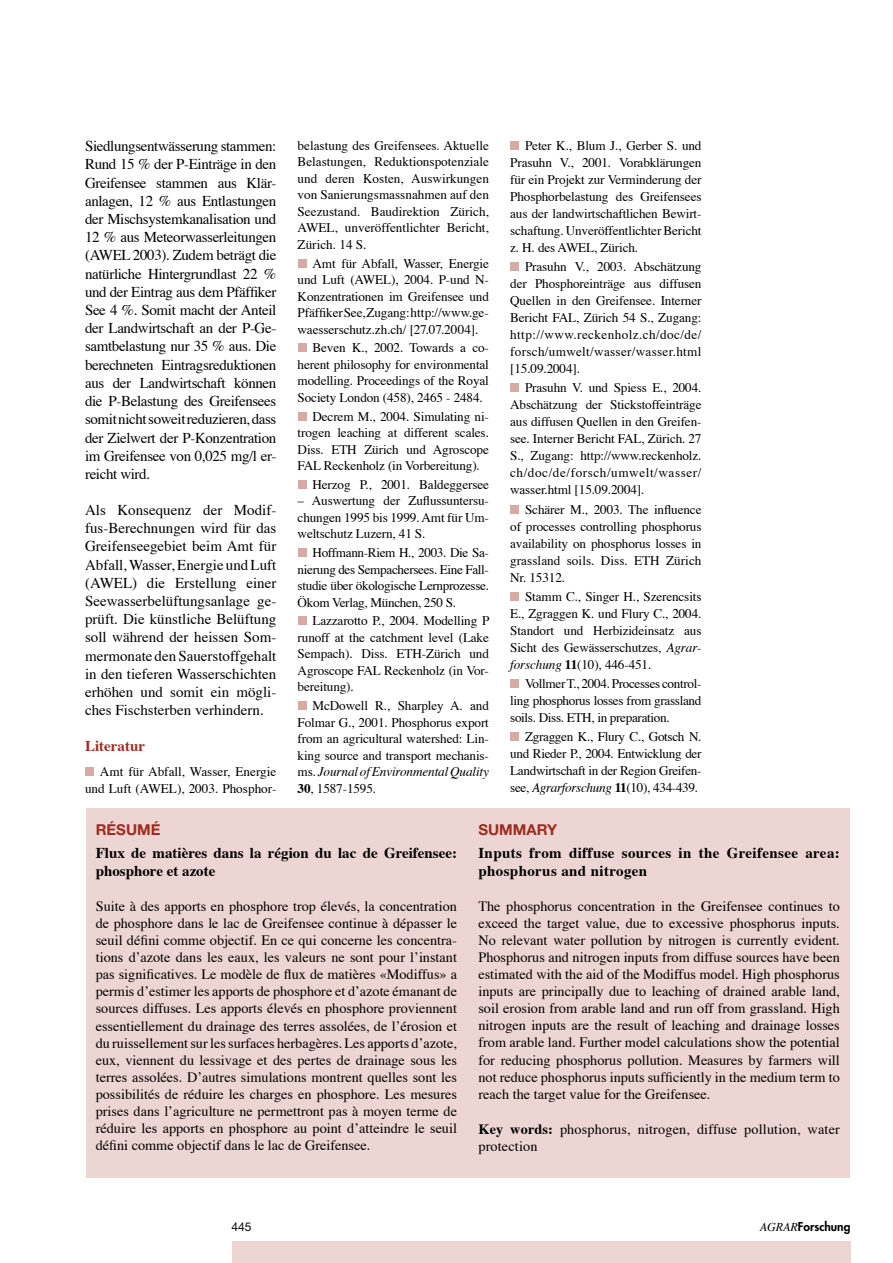
<style>
.page{position:relative;width:893px;height:1263px;background:#fff}
.page>*{position:absolute;margin:0;border:0;box-sizing:border-box;transform-origin:0 0}
.Texte{font:15px/18.1px "Times";letter-spacing:-.01em;color:#000;text-align:justify}
.Texte-2{font:700 15px/18px "Times";letter-spacing:.025em;color:#000}
.Texte-3{font:700 15px/18px "Times";letter-spacing:.005em;color:#000}
.t1{font:700 15px "Helvetica Neue";color:#9e2b1e}
.Literatur_titre{font:700 15px "Times";color:#9e2b1e}
.Texte-4{font:14.25px/17.1px "Times";color:#000;text-align:justify}
.Literatur_texte{font:13.2px/17px "Times";letter-spacing:-.01em;color:#000;text-align:justify}
.t2{font:800 12px "Futura";color:#000}
.t3{font:12px "Helvetica Neue";color:#000}
.s1{font-style:italic}
.s2{font-weight:700}
.s3{font-family:"Times";font-weight:400;font-style:italic}
</style>
<div class="page">
<div style="left:232px;top:1242px;width:618px;height:21px;background:#ecd5d2"></div>
<div style="left:86px;top:808px;width:764px;height:370px;background:#ecd5d2"></div>
<div style="left:85px;top:767px;width:9px;height:9px;background:#d8aaa5"></div>
<div style="left:298px;top:259px;width:9px;height:9px;background:#d8aaa5"></div>
<div style="left:298px;top:343px;width:9px;height:9px;background:#d8aaa5"></div>
<div style="left:298px;top:412px;width:9px;height:9px;background:#d8aaa5"></div>
<div style="left:298px;top:480px;width:9px;height:9px;background:#d8aaa5"></div>
<div style="left:298px;top:548px;width:9px;height:9px;background:#d8aaa5"></div>
<div style="left:298px;top:616px;width:9px;height:9px;background:#d8aaa5"></div>
<div style="left:298px;top:701px;width:9px;height:9px;background:#d8aaa5"></div>
<div style="left:510px;top:141px;width:9px;height:9px;background:#d8aaa5"></div>
<div style="left:510px;top:262px;width:9px;height:9px;background:#d8aaa5"></div>
<div style="left:510px;top:383px;width:9px;height:9px;background:#d8aaa5"></div>
<div style="left:510px;top:505px;width:9px;height:9px;background:#d8aaa5"></div>
<div style="left:510px;top:592px;width:9px;height:9px;background:#d8aaa5"></div>
<div style="left:510px;top:679px;width:9px;height:9px;background:#d8aaa5"></div>
<div style="left:510px;top:732px;width:9px;height:9px;background:#d8aaa5"></div>
<p class="Texte" style="left:85px;top:138px;width:193px">Siedlungsentwässerung stammen:<br>Rund 15 % der P-Einträge in den Greifensee stammen aus Klär&shy;anlagen, 12 % aus Entlastungen der Mischsystemkanalisation und 12 % aus Meteorwasserleitungen (AWEL 2003). Zudem beträgt die natürliche Hintergrundlast 22 % und der Eintrag aus dem Pfäffiker See 4 %. Somit macht der Anteil der Landwirtschaft an der P-Ge&shy;samtbelastung nur 35 % aus. Die berechneten Eintragsreduktionen aus der Landwirtschaft können die P-Belastung des Greifensees somit nicht soweit reduzieren, dass der Zielwert der P-Konzentration im Greifensee von 0,025 mg/l er&shy;reicht wird.</p>
<p class="Texte" style="left:85px;top:502px;width:193px">Als Konsequenz der Modif&shy;fus-Berechnungen wird für das Greifenseegebiet beim Amt für Abfall, Wasser, Energie und Luft (AWEL) die Erstellung einer Seewasserbelüftungsanlage ge&shy;prüft. Die künstliche Belüftung soll während der heissen Som&shy;mermonate den Sauerstoffgehalt in den tieferen Wasserschichten erhöhen und somit ein mögli&shy;ches Fischsterben verhindern.</p>
<p class="Literatur_titre" style="left:85px;top:736px;width:61px">Literatur</p>
<p class="Literatur_texte" style="left:85px;top:764px;width:193px;line-height:16.4px;text-align:right">Amt für Abfall, Wasser, Energie und Luft (AWEL), 2003. Phosphor-</p>
<p class="Literatur_texte" style="left:298px;top:138px;width:193px;line-height:16.5px">belastung des Greifensees. Aktuelle Belastungen, Reduktionspotenziale und deren Kosten, Auswirkungen von Sanierungsmassnahmen auf den Seezustand. Baudirektion Zürich, AWEL, unveröffentlichter Bericht, Zürich. 14 S.</p>
<p class="Literatur_texte" style="left:298px;top:256px;width:193px;line-height:16.5px;text-indent:15px">Amt für Abfall, Wasser, Energie und Luft (AWEL), 2004. P-und N-Konzentrationen im Greifensee und Pfäffiker See, Zugang: http://www.ge&shy;waesserschutz.zh.ch/ [27.07.2004].</p>
<p class="Literatur_texte" style="left:298px;top:340px;width:193px;line-height:16.5px;text-indent:15px">Beven K., 2002. Towards a co&shy;herent philosophy for environmental modelling. Proceedings of the Royal Society London (458), 2465 - 2484.</p>
<p class="Literatur_texte" style="left:298px;top:409px;width:193px;line-height:16.5px;text-indent:15px">Decrem M., 2004. Simulating ni&shy;trogen leaching at different scales.<br>Diss. ETH Zürich und Agroscope FAL Reckenholz (in Vorbereitung).</p>
<p class="Literatur_texte" style="left:312px;top:477px;width:178px">Herzog P., 2001. Baldeggersee</p>
<p class="Literatur_texte" style="left:298px;top:493px;width:193px;line-height:16.5px">– Auswertung der Zuflussuntersu&shy;chungen 1995 bis 1999. Amt für Um&shy;weltschutz Luzern, 41 S.</p>
<p class="Literatur_texte" style="left:298px;top:545px;width:193px;line-height:16.5px;text-indent:15px">Hoffmann-Riem H., 2003. Die Sa&shy;nierung des Sempachersees. Eine Fall&shy;studie über ökologische Lernprozesse.<br>Ökom Verlag, München, 250 S.</p>
<p class="Literatur_texte" style="left:298px;top:613px;width:193px;line-height:16.5px;text-indent:15px">Lazzarotto P., 2004. Modelling P runoff at the catchment level (Lake Sempach). Diss. ETH-Zürich und Agroscope FAL Reckenholz (in Vor&shy;bereitung).</p>
<p class="Literatur_texte" style="left:298px;top:698px;width:193px;line-height:16.5px;text-indent:15px">McDowell R., Sharpley A. and Folmar G., 2001. Phosphorus export from an agricultural watershed: Lin&shy;king source and transport mechanis&shy;ms. <span class="s1">Journal of Environmental Quality </span><span class="s2">30</span>, 1587-1595.</p>
<p class="Literatur_texte" style="left:510px;top:138px;width:193px;text-indent:15px">Peter K., Blum J., Gerber S. und Prasuhn V., 2001. Vorabklärungen für ein Projekt zur Verminderung der Phosphorbelastung des Greifensees aus der landwirtschaftlichen Bewirt&shy;schaftung. Unveröffentlichter Bericht z. H. des AWEL, Zürich.</p>
<p class="Literatur_texte" style="left:510px;top:259px;width:193px;text-indent:15px">Prasuhn V., 2003. Abschätzung der Phosphoreinträge aus diffusen Quellen in den Greifensee. Interner Bericht FAL, Zürich 54 S., Zugang: http://www.reckenholz.ch/doc/de/ forsch/umwelt/wasser/wasser.html [15.09.2004].</p>
<p class="Literatur_texte" style="left:510px;top:380px;width:193px;text-indent:15px">Prasuhn V. und Spiess E., 2004.<br>Abschätzung der Stickstoffeinträge aus diffusen Quellen in den Greifen&shy;see. Interner Bericht FAL, Zürich. 27<br>S., Zugang: http://www.reckenholz. ch/doc/de/forsch/umwelt/wasser/ wasser.html [15.09.2004].</p>
<p class="Literatur_texte" style="left:510px;top:501px;width:193px;text-indent:15px">Schärer M., 2003. The influence of processes controlling phosphorus availability on phosphorus losses in grassland soils. Diss. ETH Zürich Nr. 15312.</p>
<p class="Literatur_texte" style="left:510px;top:589px;width:193px;text-indent:15px">Stamm C., Singer H., Szerencsits E., Zgraggen K. und Flury C., 2004.<br>Standort und Herbizideinsatz aus Sicht des Gewässerschutzes, <span class="s1">Agrar&shy;forschung</span> <span class="s2">11</span>(10), 446-451.</p>
<p class="Literatur_texte" style="left:510px;top:676px;width:193px;text-indent:15px">Vollmer T., 2004. Processes control&shy;ling phosphorus losses from grassland soils. Diss. ETH, in preparation.</p>
<p class="Literatur_texte" style="left:510px;top:729px;width:193px;text-indent:15px">Zgraggen K., Flury C., Gotsch N. und Rieder P., 2004. Entwicklung der Landwirtschaft in der Region Greifen&shy;see, <span class="s1">Agrarforschung</span> <span class="s2">11</span>(10), 434-439.</p>
<p class="t1" style="left:96px;top:820px;width:66px">RÉSUMÉ</p>
<p class="Texte-3" style="left:96px;top:844px;width:363px">Flux de matières dans la région du lac de Greifensee: phosphore et azote</p>
<p class="Texte-4" style="left:96px;top:898px;width:363px">Suite à des apports en phosphore trop élevés, la concentration de phosphore dans le lac de Greifensee continue à dépasser le seuil défini comme objectif. En ce qui concerne les concentra&shy;tions dʼazote dans les eaux, les valeurs ne sont pour lʼinstant pas significatives. Le modèle de flux de matières «Modiffus» a permis dʼestimer les apports de phosphore et dʼazote émanant de sources diffuses. Les apports élevés en phosphore proviennent essentiellement du drainage des terres assolées, de lʼérosion et du ruissellement sur les surfaces herbagères. Les apports dʼazote, eux, viennent du lessivage et des pertes de drainage sous les terres assolées. Dʼautres simulations montrent quelles sont les possibilités de réduire les charges en phosphore. Les mesures prises dans lʼagriculture ne permettront pas à moyen terme de réduire les apports en phosphore au point dʼatteindre le seuil défini comme objectif dans le lac de Greifensee.</p>
<p class="t1" style="left:478px;top:820px;width:80px">SUMMARY</p>
<p class="Texte-2" style="left:478px;top:844px;width:363px">Inputs from diffuse sources in the Greifensee area: phosphorus and nitrogen</p>
<p class="Texte-4" style="left:478px;top:898px;width:363px">The phosphorus concentration in the Greifensee continues to exceed the target value, due to excessive phosphorus inputs.<br>No relevant water pollution by nitrogen is currently evident.<br>Phosphorus and nitrogen inputs from diffuse sources have been estimated with the aid of the Modiffus model. High phosphorus inputs are principally due to leaching of drained arable land, soil erosion from arable land and run off from grassland. High nitrogen inputs are the result of leaching and drainage losses from arable land. Further model calculations show the potential for reducing phosphorus pollution. Measures by farmers will not reduce phosphorus inputs sufficiently in the medium term to reach the target value for the Greifensee.</p>
<p class="Texte-4" style="left:478px;top:1121px;width:363px"><span class="s2">Key words:</span> phosphorus, nitrogen, diffuse pollution, water protection</p>
<p class="t3" style="left:232px;top:1220px;width:22px">445</p>
<p class="t2" style="left:760px;top:1219px;width:92px"><span class="s3">AGRAR</span>Forschung</p>
</div>
